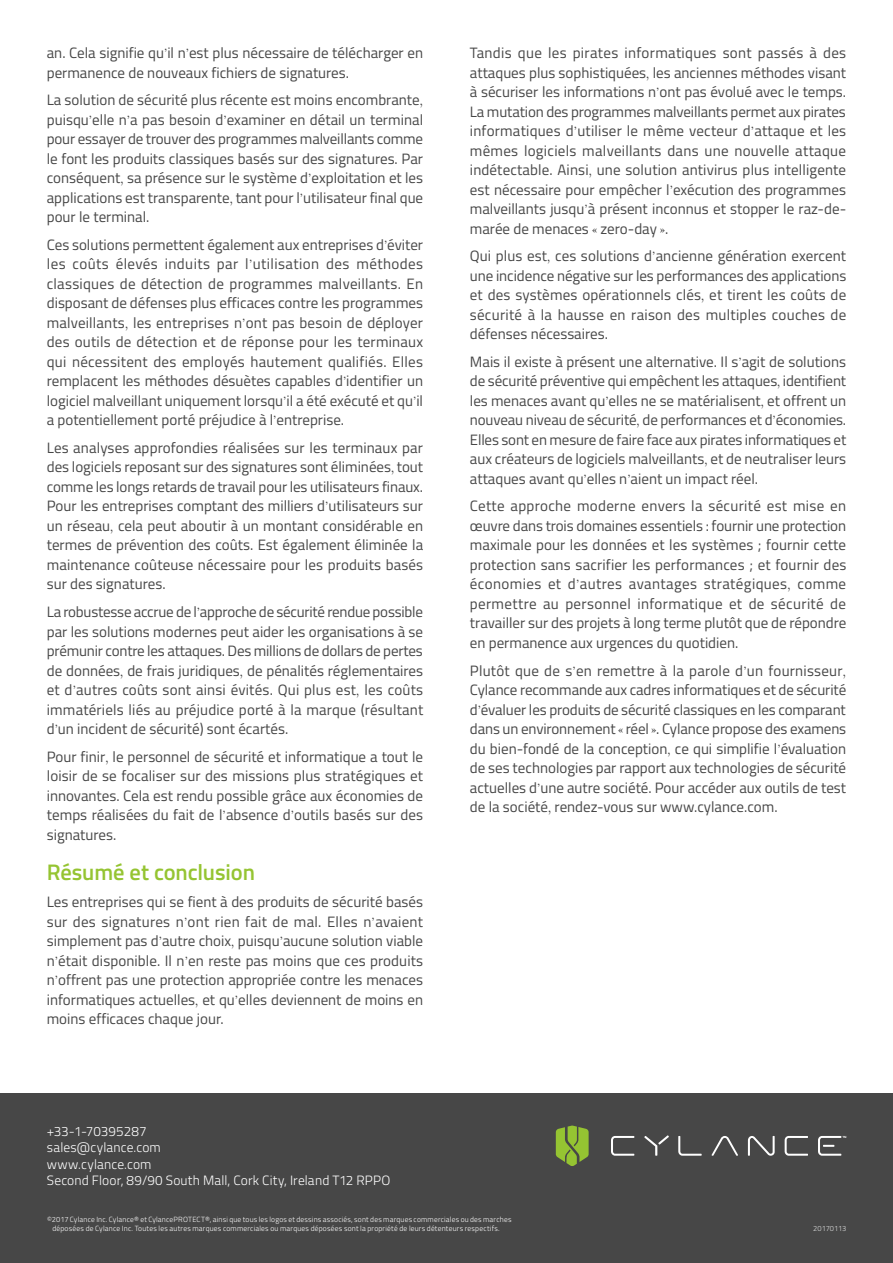
<style>
.page{position:relative;width:893px;height:1263px;background:#fff}
.page>*{position:absolute;margin:0;border:0;box-sizing:border-box;transform-origin:0 0}
.t1{font:600 22.5px "Titillium";letter-spacing:-.005em;color:#95c432}
.t2{font:15px/19.5px "Titillium";color:#474747;text-align:justify}
.t3{font:300 13.5px/16.5px "Titillium";letter-spacing:.01em;color:#fff}
.t4{font:300 7.5px/9px "Titillium";letter-spacing:.025em;color:#fff}
.t5{font:300 7.5px "Titillium";letter-spacing:.005em;color:#dedfdf}
.s1{font-family:"Apple Garamond"}
</style>
<div class="page">
<div style="left:0;top:1094px;width:893px;height:169px;background:#474747"></div>
<svg style="left:556px;top:1125px;width:33px;height:41px"></svg>
<svg style="left:748px;top:1136px;width:27px;height:20px"></svg>
<svg style="left:611px;top:1136px;width:23px;height:20px"></svg>
<svg style="left:785px;top:1136px;width:23px;height:20px"></svg>
<svg style="left:644px;top:1135px;width:25px;height:21px"></svg>
<svg style="left:818px;top:1136px;width:28px;height:20px"></svg>
<svg style="left:678px;top:1136px;width:24px;height:20px"></svg>
<svg style="left:712px;top:1136px;width:26px;height:20px"></svg>
<p class="t2" style="left:47px;top:42px;width:378px">an. Cela signifie qu<span class="s1">’</span>il n<span class="s1">’</span>est plus nécessaire de télécharger en permanence de nouveaux fichiers de signatures.</p>
<p class="t2" style="left:47px;top:89px;width:378px">La solution de sécurité plus récente est moins encombrante<span class="s1">, </span>puisqu<span class="s1">’</span>elle n<span class="s1">’</span>a pas besoin d<span class="s1">’</span>examiner en détail un terminal pour essayer de trouver des programmes malveillants comme le font les produits classiques basés sur des signatures. Par conséquent<span class="s1">,</span> sa présence sur le système d<span class="s1">’</span>exploitation et les applications est transparente<span class="s1">,</span> tant pour l<span class="s1">’</span>utilisateur final que pour le terminal.</p>
<p class="t2" style="left:47px;top:234px;width:378px">Ces solutions permettent également aux entreprises d<span class="s1">’</span>éviter les coûts élevés induits par l<span class="s1">’</span>utilisation des méthodes classiques de détection de programmes malveillants. En disposant de défenses plus efficaces contre les programmes malveillants<span class="s1">,</span> les entreprises n<span class="s1">’</span>ont pas besoin de déployer des outils de détection et de réponse pour les terminaux qui nécessitent des employés hautement qualifiés. Elles remplacent les méthodes désuètes capables d<span class="s1">’</span>identifier un logiciel malveillant uniquement lorsqu<span class="s1">’</span>il a été exécuté et qu<span class="s1">’</span>il a potentiellement porté préjudice à l<span class="s1">’</span>entreprise.</p>
<p class="t2" style="left:47px;top:437px;width:378px">Les analyses approfondies réalisées sur les terminaux par des logiciels reposant sur des signatures sont éliminées<span class="s1">,</span> tout comme les longs retards de travail pour les utilisateurs finaux.<br>Pour les entreprises comptant des milliers d<span class="s1">’</span>utilisateurs sur un réseau<span class="s1">,</span> cela peut aboutir à un montant considérable en termes de prévention des coûts. Est également éliminée la maintenance coûteuse nécessaire pour les produits basés sur des signatures.</p>
<p class="t2" style="left:47px;top:601px;width:378px">La robustesse accrue de l<span class="s1">’</span>approche de sécurité rendue possible par les solutions modernes peut aider les organisations à se prémunir contre les attaques. Des millions de dollars de pertes de données<span class="s1">,</span> de frais juridiques<span class="s1">,</span> de pénalités réglementaires et d<span class="s1">’</span>autres coûts sont ainsi évités. Qui plus est<span class="s1">,</span> les coûts immatériels liés au préjudice porté à la marque (résultant d<span class="s1">’</span>un incident de sécurité) sont écartés.</p>
<p class="t2" style="left:47px;top:746px;width:378px">Pour finir<span class="s1">,</span> le personnel de sécurité et informatique a tout le loisir de se focaliser sur des missions plus stratégiques et innovantes. Cela est rendu possible grâce aux économies de temps réalisées du fait de l<span class="s1">’</span>absence d<span class="s1">’</span>outils basés sur des signatures.</p>
<h1 class="t1" style="left:47px;top:855px;width:210px">Résumé et conclusion</h1>
<p class="t2" style="left:47px;top:892px;width:378px">Les entreprises qui se fient à des produits de sécurité basés sur des signatures n<span class="s1">’</span>ont rien fait de mal. Elles n<span class="s1">’</span>avaient simplement pas d<span class="s1">’</span>autre choix<span class="s1">,</span> puisqu<span class="s1">’</span>aucune solution viable n<span class="s1">’</span>était disponible. Il n<span class="s1">’</span>en reste pas moins que ces produits n<span class="s1">’</span>offrent pas une protection appropriée contre les menaces informatiques actuelles<span class="s1">,</span> et qu<span class="s1">’</span>elles deviennent de moins en moins efficaces chaque jour.</p>
<p class="t2" style="left:470px;top:42px;width:378px">Tandis que les pirates informatiques sont passés à des attaques plus sophistiquées<span class="s1">,</span> les anciennes méthodes visant à sécuriser les informations n<span class="s1">’</span>ont pas évolué avec le temps.<br>La mutation des programmes malveillants permet aux pirates informatiques d<span class="s1">’</span>utiliser le même vecteur d<span class="s1">’</span>attaque et les mêmes logiciels malveillants dans une nouvelle attaque indétectable. Ainsi<span class="s1">,</span> une solution antivirus plus intelligente est nécessaire pour empêcher l<span class="s1">’</span>exécution des programmes malveillants jusqu<span class="s1">’</span>à présent inconnus et stopper le raz-de&shy;marée de menaces <span class="s1">«</span> zero-day <span class="s1">»</span>.</p>
<p class="t2" style="left:470px;top:245px;width:378px">Qui plus est<span class="s1">,</span> ces solutions d<span class="s1">’</span>ancienne génération exercent une incidence négative sur les performances des applications et des systèmes opérationnels clés<span class="s1">,</span> et tirent les coûts de sécurité à la hausse en raison des multiples couches de défenses nécessaires.</p>
<p class="t2" style="left:470px;top:351px;width:378px">Mais il existe à présent une alternative. Il s<span class="s1">’</span>agit de solutions de sécurité préventive qui empêchent les attaques<span class="s1">,</span> identifient les menaces avant qu<span class="s1">’</span>elles ne se matérialisent<span class="s1">,</span> et offrent un nouveau niveau de sécurité<span class="s1">,</span> de performances et d<span class="s1">’</span>économies.<br>Elles sont en mesure de faire face aux pirates informatiques et aux créateurs de logiciels malveillants<span class="s1">,</span> et de neutraliser leurs attaques avant qu<span class="s1">’</span>elles n<span class="s1">’</span>aient un impact réel.</p>
<p class="t2" style="left:470px;top:496px;width:378px">Cette approche moderne envers la sécurité est mise en œuvre dans trois domaines essentiels : fournir une protection maximale pour les données et les systèmes ; fournir cette protection sans sacrifier les performances ; et fournir des économies et d<span class="s1">’</span>autres avantages stratégiques<span class="s1">,</span> comme permettre au personnel informatique et de sécurité de travailler sur des projets à long terme plutôt que de répondre en permanence aux urgences du quotidien.</p>
<p class="t2" style="left:470px;top:660px;width:378px">Plutôt que de s<span class="s1">’</span>en remettre à la parole d<span class="s1">’</span>un fournisseur<span class="s1">, </span>Cylance recommande aux cadres informatiques et de sécurité d<span class="s1">’</span>évaluer les produits de sécurité classiques en les comparant dans un environnement <span class="s1">«</span> réel <span class="s1">»</span>. Cylance propose des examens du bien-fondé de la conception<span class="s1">,</span> ce qui simplifie l<span class="s1">’</span>évaluation de ses technologies par rapport aux technologies de sécurité actuelles d<span class="s1">’</span>une autre société. Pour accéder aux outils de test de la société<span class="s1">,</span> rendez-vous sur www.cylance.com.</p>
<p class="t3" style="left:47px;top:1122px;width:345px">+33-1-70395287<br>sales@cylance.com<br>www.cylance.com<br>Second Floor, 89/90 South Mall, Cork City, Ireland T12 RPPO</p>
<p class="t4" style="left:52px;top:1214px;width:461px;text-indent:-5px">©2017 Cylance Inc. Cylance® et CylancePROTECT®, ainsi que tous les logos et dessins associés, sont des marques commerciales ou des marches déposées de Cylance Inc. Toutes les autres marques commerciales ou marques déposées sont la propriété de leurs détenteurs respectifs.</p>
<p class="t5" style="left:813px;top:1223px;width:35px">20170113</p>
</div>
